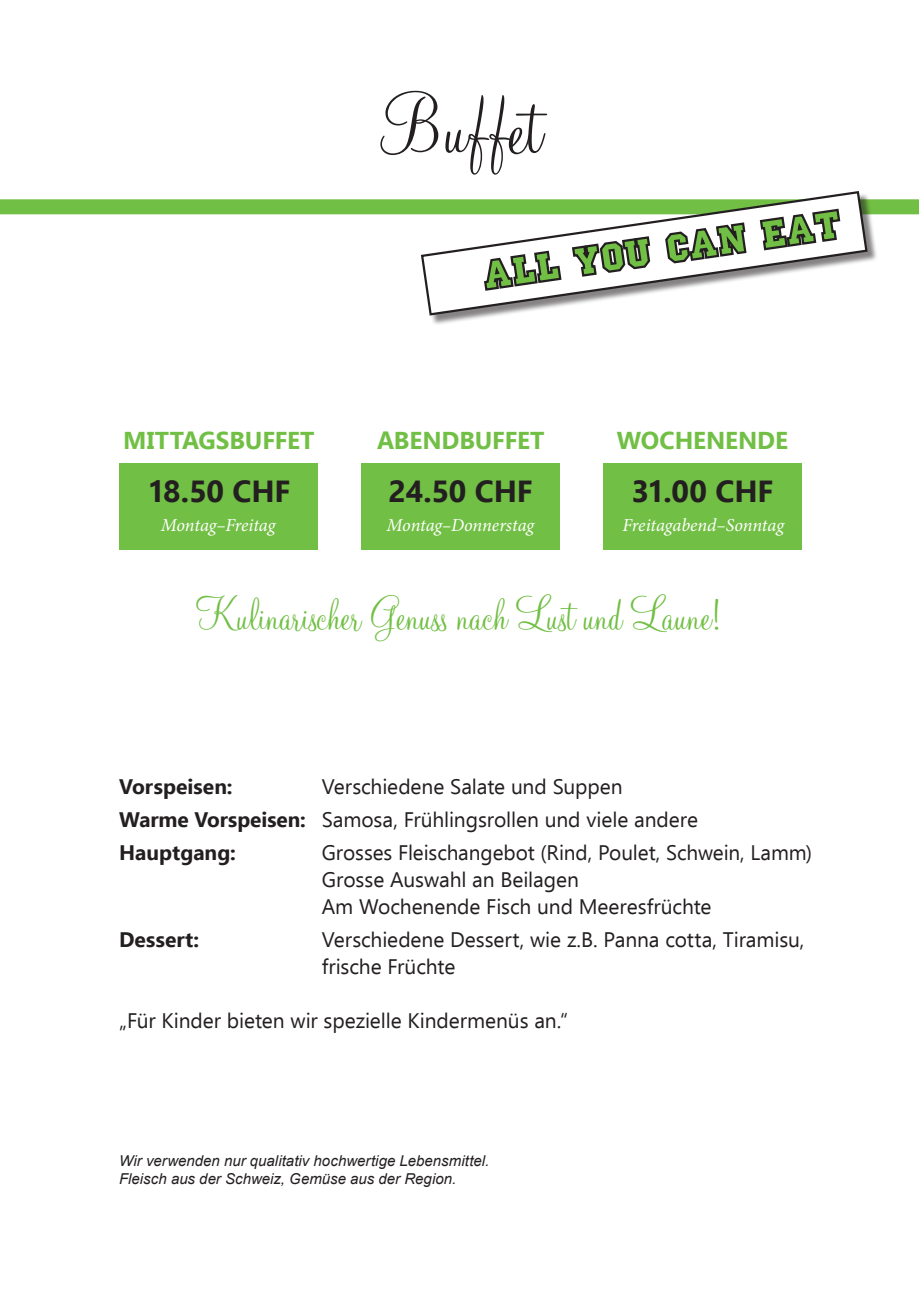
<style>
.page{position:relative;width:919px;height:1289px;background:#fff}
.page>*{position:absolute;margin:0;border:0;box-sizing:border-box;transform-origin:0 0}
.t1{font:90px "Monterey BT";color:#231f20}
.t2{font:49.5px "Monterey BT";letter-spacing:.005em;color:#71bf44}
.t3{font:700 30.45px "Ebrima";letter-spacing:-.01em;color:#231f20}
.t4{font:700 24.3px "Ebrima";letter-spacing:-.005em;color:#71bf44}
.t5{font:21px/27px "Ebrima";letter-spacing:-.005em;color:#231f20}
.t6{font:700 21px "Ebrima";letter-spacing:.005em;color:#231f20}
.t7{font:italic 18.3px "Minion Pro";letter-spacing:-.005em;color:#fff}
.t8{font:italic 15px/18px "Arial";color:#231f20}
.s1{font-weight:700}
</style>
<div class="page">
<div style="left:0;top:199px;width:918px;height:15px;background:#71bf44"></div>
<div style="left:423px;top:193px;width:455px;height:133px;background:#231f20;opacity:.55"></div>
<svg style="left:419px;top:191px;width:449px;height:126px"></svg>
<svg style="left:482px;top:207px;width:359px;height:85px"></svg>
<div style="left:119px;top:463px;width:199px;height:86px;background:#71bf44"></div>
<div style="left:361px;top:463px;width:198px;height:86px;background:#71bf44"></div>
<div style="left:603px;top:463px;width:198px;height:86px;background:#71bf44"></div>
<h1 class="t1" style="left:378px;top:73px;width:164px">Buffet</h1>
<p class="t4" style="left:123px;top:422px;width:193px">MittagsBuffet</p>
<h3 class="t3" style="left:147px;top:468px;width:141px">18.50 CHF</h3>
<p class="t7" style="left:161px;top:513px;width:116px">Montag–Freitag</p>
<p class="t4" style="left:377px;top:422px;width:169px">AbendBuffet</p>
<h3 class="t3" style="left:388px;top:468px;width:142px">24.50 CHF</h3>
<p class="t7" style="left:386px;top:513px;width:149px">Montag–Donnerstag</p>
<p class="t4" style="left:617px;top:422px;width:173px">Woch enende</p>
<h3 class="t3" style="left:631px;top:468px;width:140px">31.00 CHF</h3>
<p class="t7" style="left:622px;top:513px;width:163px">Freitagabend–Sonntag</p>
<h2 class="t2" style="left:196px;top:585px;width:528px">Kulinarischer Genuss nach Lust und Laune!</h2>
<p class="t5" style="left:119px;top:769px;width:580px;line-height:33px;text-indent:203px">Verschiedene Salate und Suppen<br><span class="s1">Warme Vorspeisen:</span> Samosa, Frühlingsrollen und viele andere<br><span class="s1">Hauptgang:</span></p>
<p class="t6" style="left:119px;top:771px;width:115px">Vorspeisen:</p>
<p class="t5" style="left:322px;top:838px;width:492px">Grosses Fleischangebot (Rind, Poulet, Schwein, Lamm)<br>Grosse Auswahl an Beilagen<br>Am Wochenende Fisch und Meeresfrüchte</p>
<p class="t6" style="left:119px;top:924px;width:82px">Dessert:</p>
<p class="t5" style="left:322px;top:925px;width:484px">Verschiedene Dessert, wie z.B. Panna cotta, Tiramisu, frische Früchte</p>
<p class="t5" style="left:119px;top:1006px;width:450px">„Für Kinder bieten wir spezielle Kindermenüs an.“</p>
<p class="t8" style="left:119px;top:1151px;width:371px">Wir verwenden nur qualitativ hochwertige Lebensmittel.<br>Fleisch aus der Schweiz, Gemüse aus der Region.</p>
</div>
